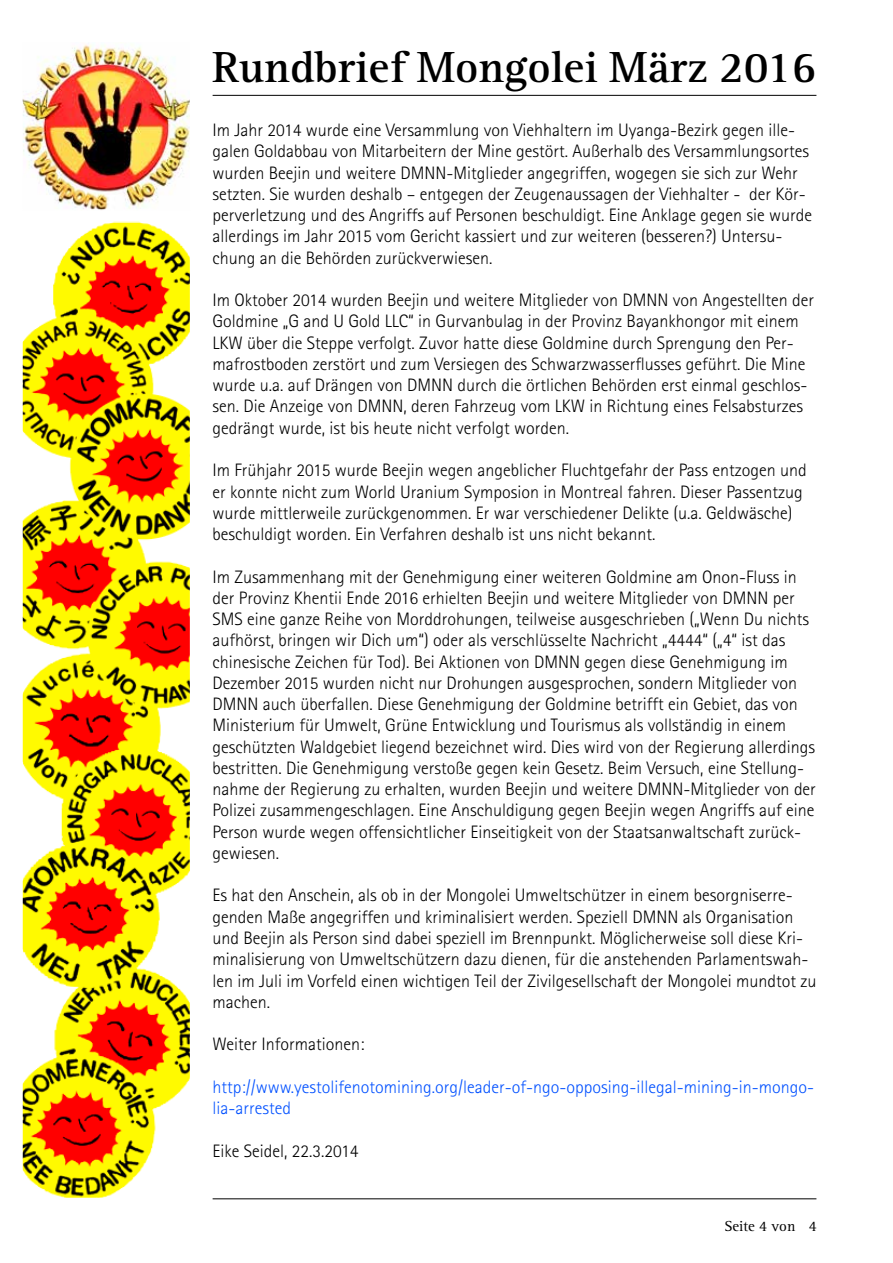
<style>
.page{position:relative;width:893px;height:1263px;background:#fff}
.page>*{position:absolute;margin:0;border:0;box-sizing:border-box;transform-origin:0 0}
.t1{font:700 45px "Rotis Serif";color:#000}
.t2{font:300 18px/21.3px "Rotis Sans Serif";color:#000}
.t3{font:300 18px/21.3px "Rotis Sans Serif";color:#0050ff}
.t4{font:15px "Rotis Serif";color:#000}
</style>
<div class="page">
<img style="left:24px;top:224px;width:164px;height:972px">
<div style="left:21px;top:221px;width:170px;height:978px;border:2px solid #fff"></div>
<img style="left:24px;top:44px;width:164px;height:164px">
<hr style="left:213px;top:95px;width:603px;height:1px;background:#000">
<hr style="left:213px;top:1198px;width:603px;height:1px;background:#000">
<h1 class="t1" style="left:213px;top:41px;width:605px">Rundbrief Mongolei März 2016</h1>
<p class="t2" style="left:213px;top:119px;width:601px">Im Jahr 2014 wurde eine Versammlung von Viehhaltern im Uyanga-Bezirk gegen ille&shy;galen Goldabbau von Mitarbeitern der Mine gestört. Außerhalb des Versammlungsortes wurden Beejin und weitere DMNN-Mitglieder angegriffen, wogegen sie sich zur Wehr setzten. Sie wurden deshalb – entgegen der Zeugenaussagen der Viehhalter - der Kör&shy;perverletzung und des Angriffs auf Personen beschuldigt. Eine Anklage gegen sie wurde allerdings im Jahr 2015 vom Gericht kassiert und zur weiteren (besseren?) Untersu&shy;chung an die Behörden zurückverwiesen.</p>
<p class="t2" style="left:213px;top:289px;width:603px">Im Oktober 2014 wurden Beejin und weitere Mitglieder von DMNN von Angestellten der Goldmine „G and U Gold LLC“ in Gurvanbulag in der Provinz Bayankhongor mit einem LKW über die Steppe verfolgt. Zuvor hatte diese Goldmine durch Sprengung den Per&shy;mafrostboden zerstört und zum Versiegen des Schwarzwasserflusses geführt. Die Mine wurde u.a. auf Drängen von DMNN durch die örtlichen Behörden erst einmal geschlos&shy;sen. Die Anzeige von DMNN, deren Fahrzeug vom LKW in Richtung eines Felsabsturzes gedrängt wurde, ist bis heute nicht verfolgt worden.</p>
<p class="t2" style="left:213px;top:459px;width:596px">Im Frühjahr 2015 wurde Beejin wegen angeblicher Fluchtgefahr der Pass entzogen und er konnte nicht zum World Uranium Symposion in Montreal fahren. Dieser Passentzug wurde mittlerweile zurückgenommen. Er war verschiedener Delikte (u.a. Geldwäsche) beschuldigt worden. Ein Verfahren deshalb ist uns nicht bekannt.</p>
<p class="t2" style="left:213px;top:566px;width:605px">Im Zusammenhang mit der Genehmigung einer weiteren Goldmine am Onon-Fluss in der Provinz Khentii Ende 2016 erhielten Beejin und weitere Mitglieder von DMNN per SMS eine ganze Reihe von Morddrohungen, teilweise ausgeschrieben („Wenn Du nichts aufhörst, bringen wir Dich um“) oder als verschlüsselte Nachricht „4444“ („4“ ist das chinesische Zeichen für Tod). Bei Aktionen von DMNN gegen diese Genehmigung im Dezember 2015 wurden nicht nur Drohungen ausgesprochen, sondern Mitglieder von DMNN auch überfallen. Diese Genehmigung der Goldmine betrifft ein Gebiet, das von Ministerium für Umwelt, Grüne Entwicklung und Tourismus als vollständig in einem geschützten Waldgebiet liegend bezeichnet wird. Dies wird von der Regierung allerdings bestritten. Die Genehmigung verstoße gegen kein Gesetz. Beim Versuch, eine Stellung&shy;nahme der Regierung zu erhalten, wurden Beejin und weitere DMNN-Mitglieder von der Polizei zusammengeschlagen. Eine Anschuldigung gegen Beejin wegen Angriffs auf eine Person wurde wegen offensichtlicher Einseitigkeit von der Staatsanwaltschaft zurück&shy;gewiesen.</p>
<p class="t2" style="left:213px;top:885px;width:605px">Es hat den Anschein, als ob in der Mongolei Umweltschützer in einem besorgniserre&shy;genden Maße angegriffen und kriminalisiert werden. Speziell DMNN als Organisation und Beejin als Person sind dabei speziell im Brennpunkt. Möglicherweise soll diese Kri&shy;minalisierung von Umweltschützern dazu dienen, für die anstehenden Parlamentswah&shy;len im Juli im Vorfeld einen wichtigen Teil der Zivilgesellschaft der Mongolei mundtot zu machen.</p>
<p class="t2" style="left:213px;top:1033px;width:153px">Weiter Informationen:</p>
<p class="t3" style="left:213px;top:1076px;width:603px">http://www.yestolifenotomining.org/leader-of-ngo-opposing-illegal-mining-in-mongo&shy;lia-arrested</p>
<p class="t2" style="left:213px;top:1140px;width:147px">Eike Seidel, 22.3.2014</p>
<p class="t4" style="left:724px;top:1217px;width:72px">Seite 4 von</p>
<p class="t4" style="left:809px;top:1217px;width:9px">4</p>
</div>
